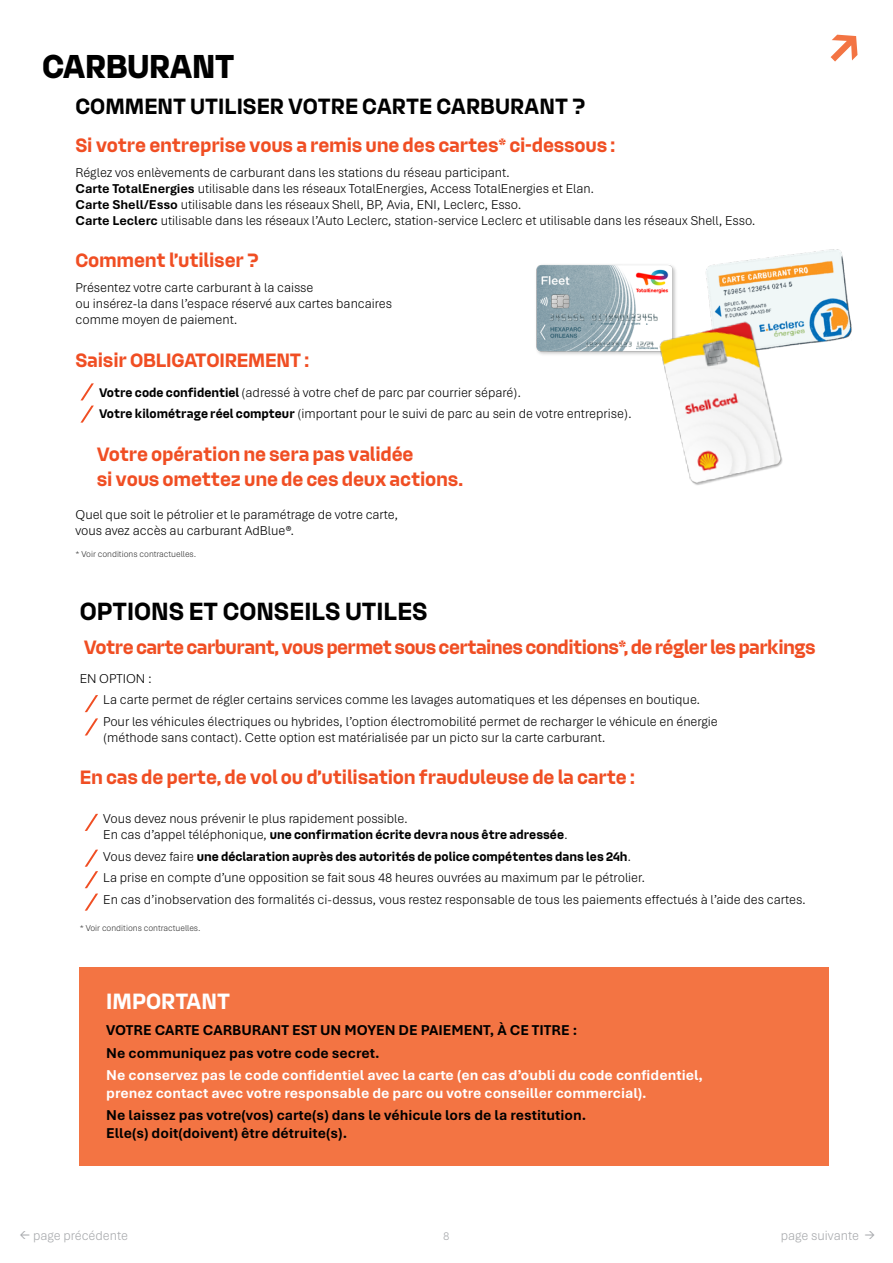
<style>
.page{position:relative;width:893px;height:1263px;background:#fff}
.page>*{position:absolute;margin:0;border:0;box-sizing:border-box;transform-origin:0 0}
.t1{font:700 64.5px "Aptos";color:#f37443}
.t2{font:36px "MBLZ Title";color:#000}
.t3{font:700 27px "MBLZ";color:#000}
.t4{font:700 24px "MBLZ";color:#000}
.t5{font:700 24px "MBLZ";color:#fff}
.t6{font:700 21px/25.2px "MBLZ";letter-spacing:-.01em;color:#f04e23}
.t7{font:700 21px "MBLZ";letter-spacing:-.03em;color:#f04e23}
.t8{font:700 15px/22.2px "Aptos";color:#000}
.t9{font:700 15px/18px "Aptos";color:#fff}
.t10{font:300 13.5px/16.2px "Aptos";color:#000}
.t11{font:700 13.5px/21.6px "MBLZ";color:#000}
.t12{font:300 13.5px "Aptos";color:#a7a9ac}
.t13{font:300 12px "Aptos";color:#a7a9ac}
.t14{font:300 9px "Aptos";color:#333}
.s1{font-weight:700}
.s2{font-family:"MBLZ";font-weight:700}
.s3{font-family:"Aptos";font-weight:300}
.s4{font-size:18px}
</style>
<div class="page">
<div style="left:80px;top:967px;width:749px;height:198px;background:#f37443"></div>
<svg style="left:80px;top:383px;width:14px;height:17px"></svg>
<svg style="left:80px;top:406px;width:14px;height:17px"></svg>
<svg style="left:85px;top:695px;width:13px;height:17px"></svg>
<svg style="left:85px;top:718px;width:13px;height:17px"></svg>
<svg style="left:85px;top:814px;width:13px;height:17px"></svg>
<svg style="left:85px;top:850px;width:13px;height:61px"></svg>
<img style="left:706px;top:249px;width:146px;height:97px">
<img style="left:536px;top:264px;width:140px;height:91px">
<img style="left:650px;top:310px;width:144px;height:175px">
<h2 class="t2" style="left:43px;top:49px;width:193px">CARBURANT</h2>
<h3 class="t4" style="left:75px;top:93px;width:512px">COMMENT UTILISER VOTRE CARTE CARBURANT ?</h3>
<h3 class="t6" style="left:75px;top:132px;width:541px">Si votre entreprise vous a remis une des cartes* ci-dessous :</h3>
<p class="t10" style="left:75px;top:163px;width:682px">Réglez vos enlèvements de carburant dans les stations du réseau participant.<br><span class="s1">Carte TotalEnergies</span> utilisable dans les réseaux TotalEnergies, Access TotalEnergies et Elan.<br><span class="s1">Carte Shell/Esso</span> utilisable dans les réseaux Shell, BP, Avia, ENI, Leclerc, Esso.<br><span class="s1">Carte Leclerc</span> utilisable dans les réseaux l’Auto Leclerc, station-service Leclerc et utilisable dans les réseaux Shell, Esso.</p>
<h3 class="t6" style="left:75px;top:248px;width:185px">Comment l’utiliser ?</h3>
<p class="t10" style="left:75px;top:279px;width:318px">Présentez votre carte carburant à la caisse<br>ou insérez-la dans l’espace réservé aux cartes bancaires comme moyen de paiement.</p>
<h3 class="t6" style="left:75px;top:347px;width:235px">Saisir OBLIGATOIREMENT :</h3>
<p class="t10" style="left:99px;top:381px;width:534px;line-height:21.6px"><span class="s2">Votre code confidentiel</span> (adressé à votre chef de parc par courrier séparé).<br><span class="s2">Votre kilométrage réel compteur</span> (important pour le suivi de parc au sein de votre entreprise).</p>
<h3 class="t6" style="left:97px;top:441px;width:368px">Votre opération ne sera pas validée<br>si vous omettez une de ces deux actions.</h3>
<p class="t10" style="left:75px;top:506px;width:324px">Quel que soit le pétrolier et le paramétrage de votre carte, vous avez accès au carburant AdBlue®.</p>
<p class="t14" style="left:75px;top:548px;width:122px">* Voir conditions contractuelles.</p>
<h1 class="t1" style="left:825px;top:4px;width:40px">↗</h1>
<h3 class="t3" style="left:80px;top:597px;width:349px">OPTIONS ET CONSEILS UTILES</h3>
<h3 class="t7" style="left:84px;top:636px;width:733px">Votre carte carburant, vous permet sous certaines conditions*, de régler les parkings</h3>
<p class="t10" style="left:103px;top:667px;width:616px;line-height:21.6px;text-indent:-24px">EN OPTION :<br>La carte permet de régler certains services comme les lavages automatiques et les dépenses en boutique.<br>Pour les véhicules électriques ou hybrides, l’option électromobilité permet de recharger le véhicule en énergie</p>
<p class="t10" style="left:103px;top:729px;width:504px">(méthode sans contact). Cette option est matérialisée par un picto sur la carte carburant.</p>
<h3 class="t6" style="left:80px;top:765px;width:556px">En cas de perte, de vol ou d’utilisation frauduleuse de la carte :</h3>
<p class="t10" style="left:103px;top:810px;width:306px">Vous devez nous prévenir le plus rapidement possible.</p>
<p class="t11" style="left:103px;top:824px;width:530px"><span class="s3">En cas d’appel téléphonique,</span> une confirmation écrite devra nous être adressée<span class="s3">.<br>Vous devez faire</span> une déclaration auprès des autorités de police compétentes dans les 24h<span class="s3">.</span></p>
<p class="t10" style="left:103px;top:867px;width:704px;line-height:21.6px">La prise en compte d’une opposition se fait sous 48 heures ouvrées au maximum par le pétrolier.<br>En cas d’inobservation des formalités ci-dessus, vous restez responsable de tous les paiements effectués à l’aide des cartes.</p>
<p class="t14" style="left:80px;top:922px;width:122px">* Voir conditions contractuelles.</p>
<h3 class="t5" style="left:106px;top:988px;width:125px">IMPORTANT</h3>
<p class="t8" style="left:106px;top:1019px;width:472px">VOTRE CARTE CARBURANT EST UN MOYEN DE PAIEMENT, À CE TITRE :<br>Ne communiquez pas votre code secret.</p>
<p class="t9" style="left:106px;top:1065px;width:598px">Ne conservez pas le code confidentiel avec la carte (en cas d’oubli du code confidentiel, prenez contact avec votre responsable de parc ou votre conseiller commercial).</p>
<p class="t8" style="left:106px;top:1106px;width:482px;line-height:18px">Ne laissez pas votre(vos) carte(s) dans le véhicule lors de la restitution.<br>Elle(s) doit(doivent) être détruite(s).</p>
<p class="t12" style="left:19px;top:1226px;width:110px"><span class="s4">←</span> page précédente</p>
<p class="t13" style="left:443px;top:1228px;width:8px">8</p>
<p class="t12" style="left:781px;top:1226px;width:96px">page suivante <span class="s4">→</span></p>
</div>
